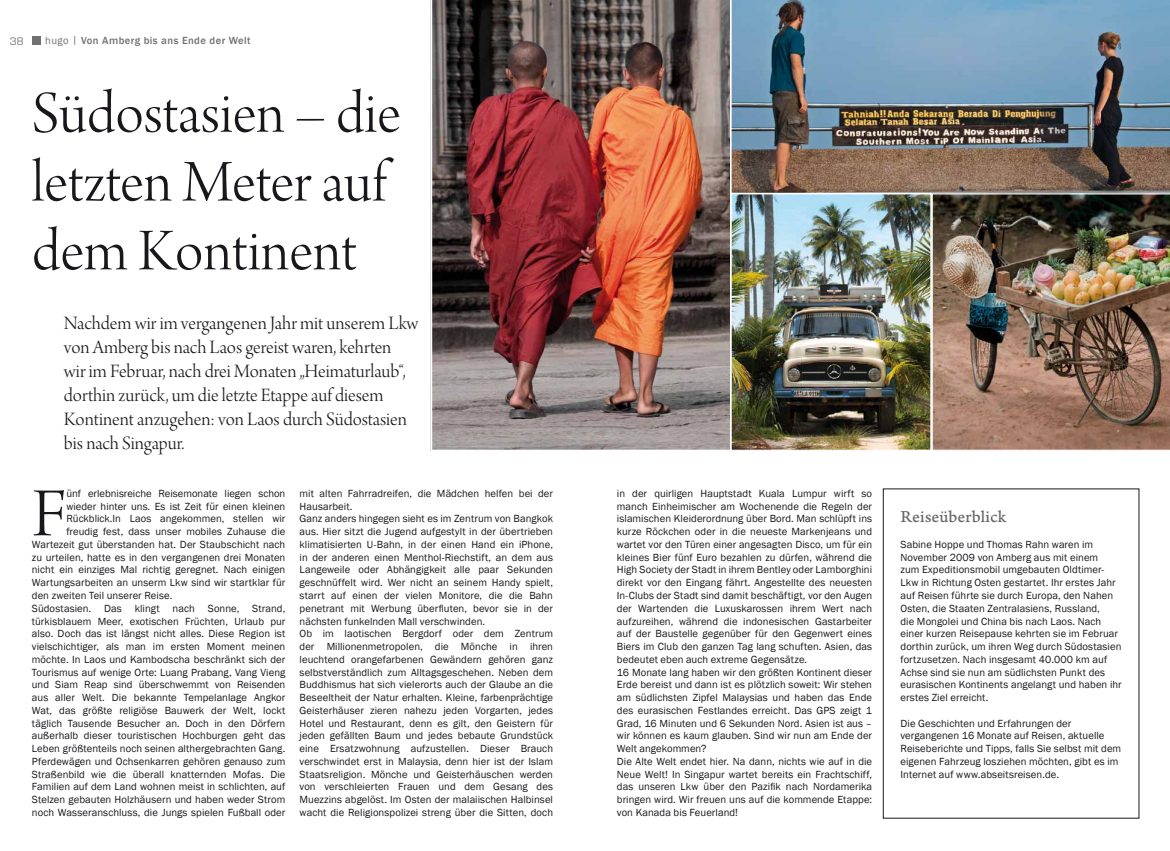
<style>
.page{position:relative;width:1170px;height:851px;background:#fff}
.page>*{position:absolute;margin:0;border:0;box-sizing:border-box;transform-origin:0 0}
.t1{font:72.75px "Arno Pro Light Display";color:#1a171c}
.t2{font:62.5px/68.8px "Arno Pro Light Display";color:#1a171c}
.t3{font:20px/24px "Arno Pro Light Display";color:#1a171c}
.t4{font:17.5px "Arno Pro Caption";letter-spacing:.005em;color:#646567}
.t5{font:11.25px "Eurostile";color:#707172}
.t6{font:10.62px/12.8px "Franklin Gothic";letter-spacing:.005em;color:#1a171c}
.t7{font:500 10.62px "Franklin Gothic";letter-spacing:.04em;color:#707172}
.s1{font-weight:400}
</style>
<div class="page">
<div style="left:32px;top:36px;width:9px;height:9px;background:#707172"></div>
<img style="left:732px;top:195px;width:197px;height:254px">
<div style="left:730px;top:193px;width:201px;height:258px;border:1px solid #fff"></div>
<img style="left:432px;top:0;width:299px;height:451px">
<img style="left:730px;top:0;width:439px;height:194px">
<img style="left:931px;top:193px;width:238px;height:258px">
<p class="t5" style="left:10px;top:35px;width:15px">38</p>
<p class="t7" style="left:45px;top:34px;width:207px"><span class="s1">hugo |</span> Von Amberg bis ans Ende der Welt</p>
<h2 class="t2" style="left:32px;top:83px;width:370px">Südostasien – die letzten Meter auf dem Kontinent</h2>
<p class="t3" style="left:64px;top:312px;width:356px">Nachdem wir im vergangenen Jahr mit unserem Lkw von Amberg bis nach Laos gereist waren, kehrten<br>wir im Februar, nach drei Monaten „Heimaturlaub“, dorthin zurück, um die letzte Etappe auf diesem Kontinent anzugehen: von Laos durch Südostasien bis nach Singapur.</p>
<h1 class="t1" style="left:32px;top:474px;width:36px">F</h1>
<p class="t6" style="left:66px;top:487px;width:220px">ünf erlebnisreiche Reisemonate liegen schon</p>
<p class="t6" style="left:66px;top:500px;width:220px">wieder hinter uns. Es ist Zeit für einen kleinen</p>
<p class="t6" style="left:66px;top:512px;width:220px">Rückblick.In Laos angekommen, stellen wir</p>
<p class="t6" style="left:66px;top:525px;width:220px">freudig fest, dass unser mobiles Zuhause die</p>
<p class="t6" style="left:32px;top:538px;width:255px">Wartezeit gut überstanden hat. Der Staubschicht nach</p>
<p class="t6" style="left:32px;top:551px;width:255px">zu urteilen, hatte es in den vergangenen drei Monaten</p>
<p class="t6" style="left:32px;top:563px;width:255px">nicht ein einziges Mal richtig geregnet. Nach einigen</p>
<p class="t6" style="left:32px;top:576px;width:255px">Wartungsarbeiten an unserm Lkw sind wir startklar für</p>
<p class="t6" style="left:32px;top:589px;width:142px">den zweiten Teil unserer Reise.</p>
<p class="t6" style="left:32px;top:602px;width:255px">Südostasien. Das klingt nach Sonne, Strand,</p>
<p class="t6" style="left:32px;top:614px;width:255px">türkisblauem Meer, exotischen Früchten, Urlaub pur</p>
<p class="t6" style="left:32px;top:627px;width:255px">also. Doch das ist längst nicht alles. Diese Region ist</p>
<p class="t6" style="left:32px;top:640px;width:255px">vielschichtiger, als man im ersten Moment meinen</p>
<p class="t6" style="left:32px;top:653px;width:255px">möchte. In Laos und Kambodscha beschränkt sich der</p>
<p class="t6" style="left:32px;top:665px;width:255px">Tourismus auf wenige Orte: Luang Prabang, Vang Vieng</p>
<p class="t6" style="left:32px;top:678px;width:255px">und Siam Reap sind überschwemmt von Reisenden</p>
<p class="t6" style="left:32px;top:691px;width:255px">aus aller Welt. Die bekannte Tempelanlage Angkor</p>
<p class="t6" style="left:32px;top:704px;width:255px">Wat, das größte religiöse Bauwerk der Welt, lockt</p>
<p class="t6" style="left:32px;top:716px;width:255px">täglich Tausende Besucher an. Doch in den Dörfern</p>
<p class="t6" style="left:32px;top:729px;width:255px">außerhalb dieser touristischen Hochburgen geht das</p>
<p class="t6" style="left:32px;top:742px;width:255px">Leben größtenteils noch seinen althergebrachten Gang.</p>
<p class="t6" style="left:32px;top:755px;width:255px">Pferdewägen und Ochsenkarren gehören genauso zum</p>
<p class="t6" style="left:32px;top:767px;width:255px">Straßenbild wie die überall knatternden Mofas. Die</p>
<p class="t6" style="left:32px;top:780px;width:255px">Familien auf dem Land wohnen meist in schlichten, auf</p>
<p class="t6" style="left:32px;top:793px;width:255px">Stelzen gebauten Holzhäusern und haben weder Strom</p>
<p class="t6" style="left:32px;top:806px;width:255px">noch Wasseranschluss, die Jungs spielen Fußball oder</p>
<p class="t6" style="left:299px;top:487px;width:255px">mit alten Fahrradreifen, die Mädchen helfen bei der Hausarbeit.<br>Ganz anders hingegen sieht es im Zentrum von Bangkok aus. Hier sitzt die Jugend aufgestylt in der übertrieben klimatisierten U-Bahn, in der einen Hand ein iPhone, in der anderen einen Menthol-Riechstift, an dem aus Langeweile oder Abhängigkeit alle paar Sekunden geschnüffelt wird. Wer nicht an seinem Handy spielt, starrt auf einen der vielen Monitore, die die Bahn penetrant mit Werbung überfluten, bevor sie in der nächsten funkelnden Mall verschwinden.<br>Ob im laotischen Bergdorf oder dem Zentrum der Millionenmetropolen, die Mönche in ihren leuchtend orangefarbenen Gewändern gehören ganz selbstverständlich zum Alltagsgeschehen. Neben dem Buddhismus hat sich vielerorts auch der Glaube an die Beseeltheit der Natur erhalten. Kleine, farbenprächtige Geisterhäuser zieren nahezu jeden Vorgarten, jedes Hotel und Restaurant, denn es gilt, den Geistern für jeden gefällten Baum und jedes bebaute Grundstück eine Ersatzwohnung aufzustellen. Dieser Brauch verschwindet erst in Malaysia, denn hier ist der Islam Staatsreligion. Mönche und Geisterhäuschen werden von verschleierten Frauen und dem Gesang des Muezzins abgelöst. Im Osten der malaiischen Halbinsel wacht die Religionspolizei streng über die Sitten, doch</p>
<p class="t6" style="left:617px;top:487px;width:257px">in der quirligen Hauptstadt Kuala Lumpur wirft so manch Einheimischer am Wochenende die Regeln der islamischen Kleiderordnung über Bord. Man schlüpft ins kurze Röckchen oder in die neueste Markenjeans und wartet vor den Türen einer angesagten Disco, um für ein kleines Bier fünf Euro bezahlen zu dürfen, während die High Society der Stadt in ihrem Bentley oder Lamborghini direkt vor den Eingang fährt. Angestellte des neuesten In-Clubs der Stadt sind damit beschäftigt, vor den Augen der Wartenden die Luxuskarossen ihrem Wert nach aufzureihen, während die indonesischen Gastarbeiter auf der Baustelle gegenüber für den Gegenwert eines Biers im Club den ganzen Tag lang schuften. Asien, das bedeutet eben auch extreme Gegensätze.<br>16 Monate lang haben wir den größten Kontinent dieser Erde bereist und dann ist es plötzlich soweit: Wir stehen am südlichsten Zipfel Malaysias und haben das Ende des eurasischen Festlandes erreicht. Das GPS zeigt 1<br>Grad, 16 Minuten und 6 Sekunden Nord. Asien ist aus – wir können es kaum glauben. Sind wir nun am Ende der Welt angekommen?<br>Die Alte Welt endet hier. Na dann, nichts wie auf in die Neue Welt! In Singapur wartet bereits ein Frachtschiff, das unseren Lkw über den Pazifik nach Nordamerika bringen wird. Wir freuen uns auf die kommende Etappe: von Kanada bis Feuerland!</p>
<h3 class="t4" style="left:900px;top:506px;width:107px">Reiseüberblick</h3>
<p class="t6" style="left:900px;top:538px;width:223px">Sabine Hoppe und Thomas Rahn waren im November 2009 von Amberg aus mit einem<br>zum Expeditionsmobil umgebauten Oldtimer-Lkw in Richtung Osten gestartet. Ihr erstes Jahr auf Reisen führte sie durch Europa, den Nahen Osten, die Staaten Zentralasiens, Russland,<br>die Mongolei und China bis nach Laos. Nach einer kurzen Reisepause kehrten sie im Februar dorthin zurück, um ihren Weg durch Südostasien fortzusetzen. Nach insgesamt 40.000 km auf Achse sind sie nun am südlichsten Punkt des eurasischen Kontinents angelangt und haben ihr erstes Ziel erreicht.</p>
<p class="t6" style="left:900px;top:716px;width:222px">Die Geschichten und Erfahrungen der vergangenen 16 Monate auf Reisen, aktuelle Reiseberichte und Tipps, falls Sie selbst mit dem eigenen Fahrzeug losziehen möchten, gibt es im Internet auf www.abseitsreisen.de.</p>
</div>
